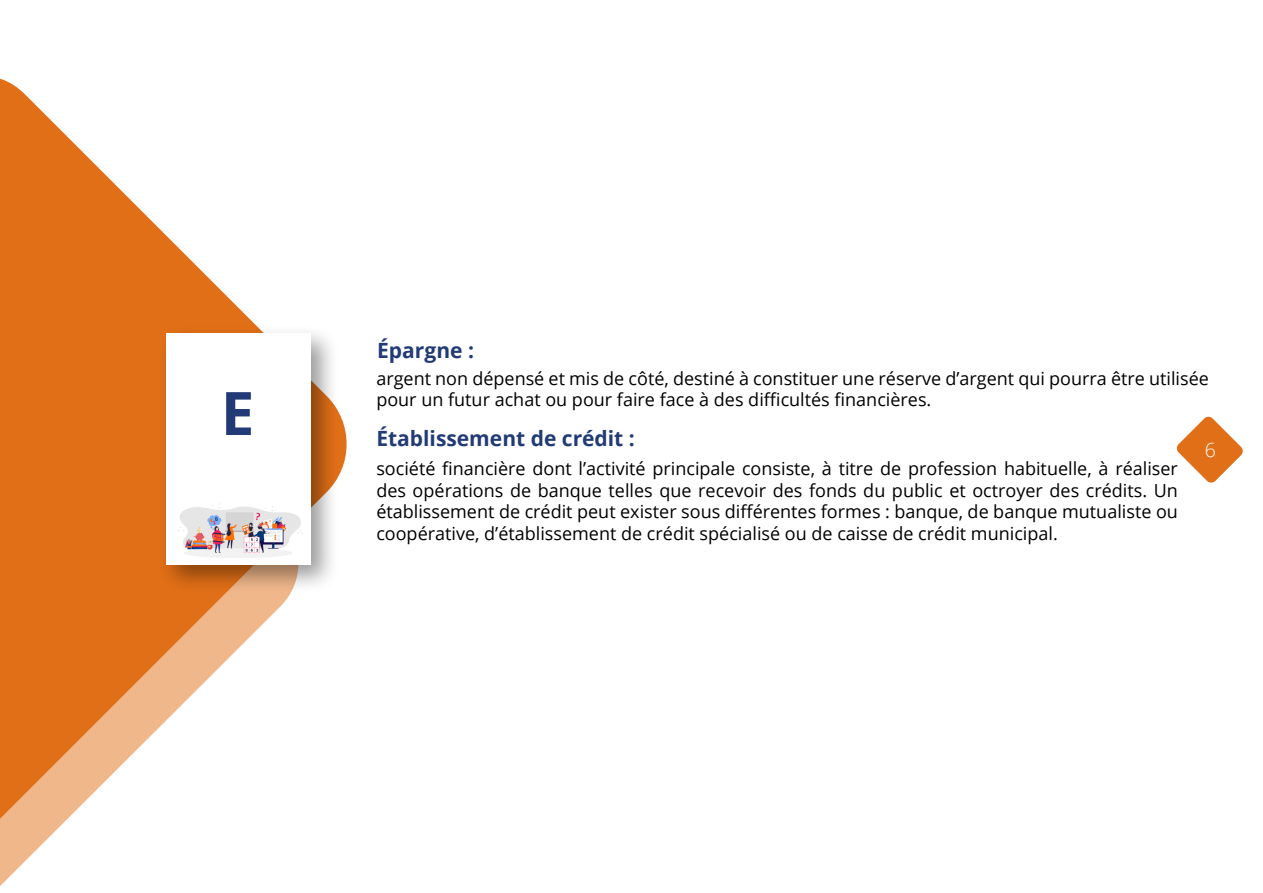
<style>
.page{position:relative;width:1263px;height:893px;background:#fff}
.page>*{position:absolute;margin:0;border:0;box-sizing:border-box;transform-origin:0 0}
.t1{font:700 60px "Open Sans";color:#223b76}
.t2{font:700 21px "Open Sans";color:#223b76}
.t3{font:300 19.5px "Open Sans";color:#fff}
.t4{font:18px/21.6px "Open Sans";color:#000}
</style>
<div class="page">
<svg style="left:0;top:819px;width:67px;height:67px"></svg>
<svg style="left:0;top:79px;width:347px;height:740px"></svg>
<div style="left:158px;top:324px;width:182px;height:270px;background:#000;opacity:.4"></div>
<div style="left:166px;top:333px;width:144px;height:231px;background:#fff"></div>
<img style="left:178px;top:503px;width:125px;height:55px">
<svg style="left:1176px;top:416px;width:67px;height:67px"></svg>
<p class="t1" style="left:221px;top:371px;width:35px">E</p>
<p class="t2" style="left:377px;top:336px;width:98px">Épargne :</p>
<p class="t4" style="left:376px;top:367px;width:834px">argent non dépensé et mis de côté, destiné à constituer une réserve d’argent qui pourra être utilisée pour un futur achat ou pour faire face à des difficultés financières.</p>
<p class="t2" style="left:376px;top:423px;width:260px">Établissement de crédit :</p>
<p class="t4" style="left:376px;top:457px;width:803px;text-align:justify">société financière dont l’activité principale consiste, à titre de profession habituelle, à réaliser des opérations de banque telles que recevoir des fonds du public et octroyer des crédits. Un établissement de crédit peut exister sous différentes formes : banque, de banque mutualiste ou coopérative, d’établissement de crédit spécialisé ou de caisse de crédit municipal.</p>
<p class="t3" style="left:1205px;top:436px;width:13px">6</p>
</div>
